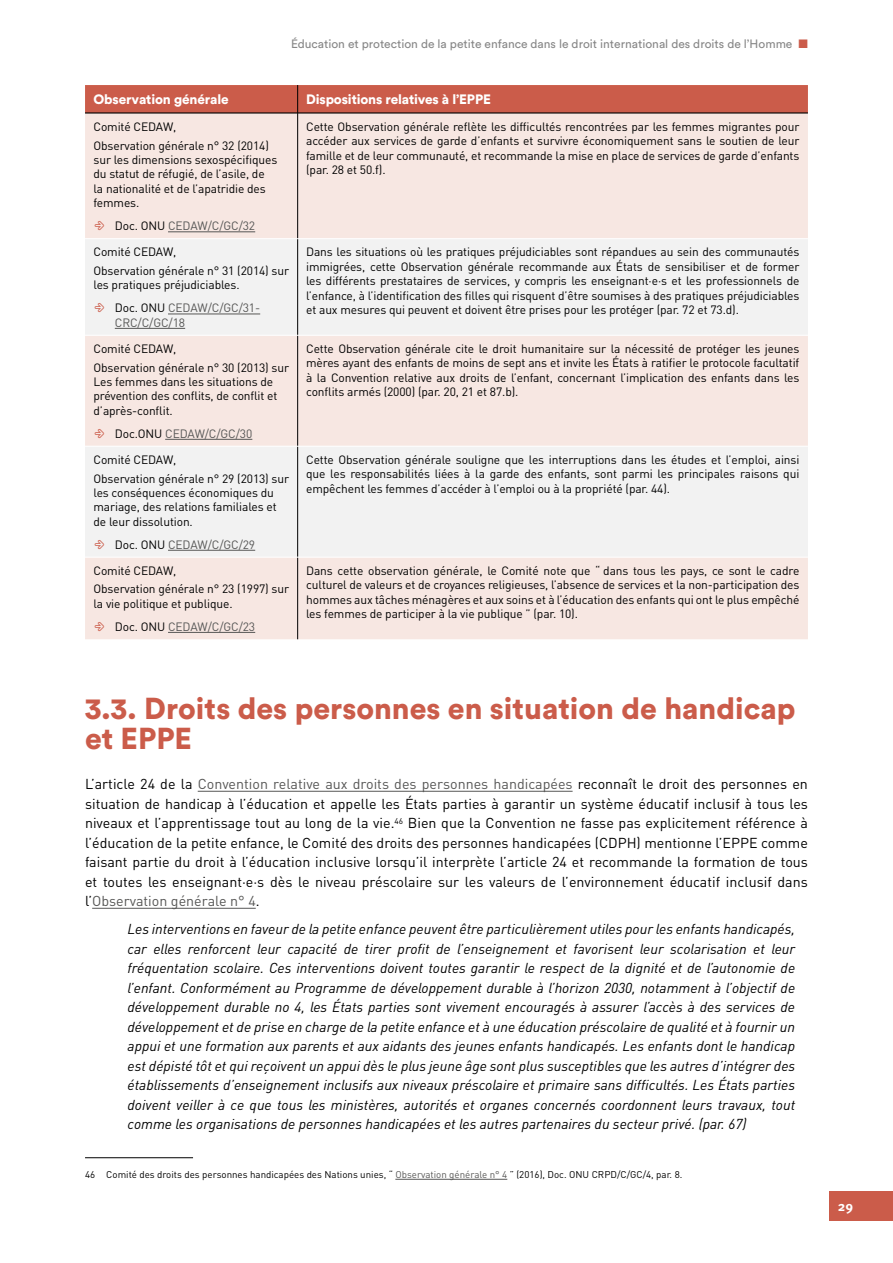
<style>
.page{position:relative;width:893px;height:1263px;background:#fff}
.page>*{position:absolute;margin:0;border:0;box-sizing:border-box;transform-origin:0 0}
.t1{font:900 30px/30px "Circular Std";color:#cb5c4a}
.t2{font:italic 14.25px/19.5px "DINOT";color:#000;text-align:justify}
.t3{font:14.25px/19.5px "DINOT";color:#000;text-align:justify}
.t4{font:900 13.5px "Circular Std";letter-spacing:-.01em;color:#fff}
.t5{font:700 13.5px "Meta Pro";color:#fff}
.t6{font:12px/14.4px "DINOT";letter-spacing:-.01em;color:#000}
.t7{font:12px "Circular Std";color:#878787}
.t8{font:12px "DINOT";letter-spacing:-.01em;color:#575756}
.t9{font:9.75px "DINOT";color:#000}
.s1{color:#cb5c4a}
.s2{font-family:"Bix Bats LT Std Arrow";color:#cb5c4a}
.s3{color:#000}
.s4{color:#575756}
</style>
<div class="page">
<div style="left:829px;top:1191px;width:64px;height:29px;background:#cb5c4a"></div>
<div style="left:85px;top:114px;width:212px;height:525px;background:#f7e7e2"></div>
<div style="left:298px;top:114px;width:510px;height:525px;background:#f7e7e2"></div>
<svg style="left:85px;top:239px;width:212px;height:318px;fill:#f2f2f2"></svg>
<svg style="left:298px;top:239px;width:510px;height:318px;fill:#f2f2f2"></svg>
<hr style="left:85px;top:112px;width:212px;height:2px;background:#000">
<hr style="left:298px;top:112px;width:510px;height:2px;background:#000">
<div style="left:85px;top:85px;width:723px;height:28px;background:#cb5c4a"></div>
<hr style="left:297px;top:113px;width:1px;height:125px;background:#000">
<hr style="left:297px;top:239px;width:1px;height:96px;background:#000">
<hr style="left:297px;top:335px;width:1px;height:111px;background:#000">
<hr style="left:297px;top:446px;width:1px;height:111px;background:#000">
<hr style="left:297px;top:557px;width:1px;height:82px;background:#000">
<hr style="left:85px;top:238px;width:213px;height:1px;background:#fff">
<hr style="left:298px;top:238px;width:510px;height:1px;background:#fff">
<hr style="left:85px;top:335px;width:213px;height:1px;background:#fff">
<hr style="left:298px;top:335px;width:510px;height:1px;background:#fff">
<hr style="left:85px;top:446px;width:213px;height:1px;background:#fff">
<hr style="left:298px;top:446px;width:510px;height:1px;background:#fff">
<hr style="left:85px;top:557px;width:213px;height:1px;background:#fff">
<hr style="left:298px;top:557px;width:510px;height:1px;background:#fff">
<hr style="left:168px;top:232px;width:87px;height:1px;background:#575756">
<hr style="left:168px;top:314px;width:92px;height:1px;background:#575756">
<hr style="left:115px;top:328px;width:70px;height:1px;background:#575756">
<hr style="left:165px;top:439px;width:87px;height:1px;background:#575756">
<hr style="left:168px;top:550px;width:87px;height:1px;background:#575756">
<hr style="left:168px;top:632px;width:87px;height:1px;background:#575756">
<hr style="left:85px;top:1157px;width:108px;height:1px;background:#000">
<hr style="left:395px;top:1179px;width:112px;height:1px;background:#575756">
<hr style="left:198px;top:791px;width:375px;height:1px;background:#575756">
<hr style="left:92px;top:908px;width:164px;height:1px;background:#575756">
<p class="t7" style="left:291px;top:36px;width:518px">Éducation et protection de la petite enfance dans le droit international des droits de l’Homme <span class="s1">◾</span></p>
<p class="t4" style="left:94px;top:91px;width:137px">Observation générale</p>
<p class="t4" style="left:306px;top:91px;width:186px">Dispositions relatives à l’EPPE</p>
<p class="t6" style="left:94px;top:117px;width:177px;line-height:18.6px">Comité CEDAW,<br>Observation générale n° 32 (2014)</p>
<p class="t6" style="left:94px;top:152px;width:185px">sur les dimensions sexospécifiques du statut de réfugié, de l’asile, de la nationalité et de l’apatridie des femmes.</p>
<p class="t8" style="left:94px;top:218px;width:163px"><span class="s2">A</span> <span class="s3">Doc. ONU</span> CEDAW/C/GC/32</p>
<p class="t6" style="left:306px;top:119px;width:495px;text-align:justify">Cette Observation générale reflète les difficultés rencontrées par les femmes migrantes pour accéder aux services de garde d’enfants et survivre économiquement sans le soutien de leur famille et de leur communauté, et recommande la mise en place de services de garde d’enfants (par. 28 et 50.f).</p>
<p class="t6" style="left:94px;top:242px;width:197px;line-height:18.6px">Comité CEDAW,<br>Observation générale n° 31 (2014) sur</p>
<p class="t6" style="left:94px;top:273px;width:168px;line-height:23px">les pratiques préjudiciables.<br><span class="s2">A</span> Doc. ONU <span class="s4">CEDAW/C/GC/31-</span></p>
<p class="t8" style="left:115px;top:314px;width:72px">CRC/C/GC/18</p>
<p class="t6" style="left:94px;top:339px;width:197px;line-height:18.6px">Comité CEDAW,<br>Observation générale n° 30 (2013) sur</p>
<p class="t6" style="left:94px;top:374px;width:185px">Les femmes dans les situations de prévention des conflits, de conflit et d’après-conflit.</p>
<p class="t8" style="left:94px;top:425px;width:160px"><span class="s2">A</span> <span class="s3">Doc.ONU</span> CEDAW/C/GC/30</p>
<p class="t6" style="left:94px;top:450px;width:197px;line-height:18.6px">Comité CEDAW,<br>Observation générale n° 29 (2013) sur</p>
<p class="t6" style="left:94px;top:485px;width:185px">les conséquences économiques du mariage, des relations familiales et de leur dissolution.</p>
<p class="t8" style="left:94px;top:536px;width:163px"><span class="s2">A</span> <span class="s3">Doc. ONU</span> CEDAW/C/GC/29</p>
<p class="t6" style="left:94px;top:561px;width:197px;line-height:18.6px">Comité CEDAW,<br>Observation générale n° 23 (1997) sur</p>
<p class="t6" style="left:94px;top:591px;width:163px;line-height:23px">la vie politique et publique.<br><span class="s2">A</span> Doc. ONU <span class="s4">CEDAW/C/GC/23</span></p>
<p class="t6" style="left:306px;top:244px;width:495px;text-align:justify">Dans les situations où les pratiques préjudiciables sont répandues au sein des communautés immigrées, cette Observation générale recommande aux États de sensibiliser et de former les différents prestataires de services, y compris les enseignant·e·s et les professionnels de l’enfance, à l’identification des filles qui risquent d’être soumises à des pratiques préjudiciables et aux mesures qui peuvent et doivent être prises pour les protéger (par. 72 et 73.d).</p>
<p class="t6" style="left:306px;top:341px;width:495px;text-align:justify">Cette Observation générale cite le droit humanitaire sur la nécessité de protéger les jeunes mères ayant des enfants de moins de sept ans et invite les États à ratifier le protocole facultatif à la Convention relative aux droits de l’enfant, concernant l’implication des enfants dans les conflits armés (2000) (par. 20, 21 et 87.b).</p>
<p class="t6" style="left:306px;top:452px;width:495px;text-align:justify">Cette Observation générale souligne que les interruptions dans les études et l’emploi, ainsi que les responsabilités liées à la garde des enfants, sont parmi les principales raisons qui empêchent les femmes d’accéder à l’emploi ou à la propriété (par. 44).</p>
<p class="t6" style="left:306px;top:563px;width:495px;text-align:justify">Dans cette observation générale, le Comité note que “ dans tous les pays, ce sont le cadre culturel de valeurs et de croyances religieuses, l’absence de services et la non-participation des hommes aux tâches ménagères et aux soins et à l’éducation des enfants qui ont le plus empêché les femmes de participer à la vie publique ” (par. 10).</p>
<h1 class="t1" style="left:85px;top:692px;width:712px">3.3. Droits des personnes en situation de handicap et EPPE</h1>
<p class="t3" style="left:85px;top:774px;width:724px">L’article 24 de la <span class="s4">Convention relative aux droits des personnes handicapées</span> reconnaît le droit des personnes en situation de handicap à l’éducation et appelle les États parties à garantir un système éducatif inclusif à tous les niveaux et l’apprentissage tout au long de la vie.<sup>46</sup> Bien que la Convention ne fasse pas explicitement référence à l’éducation de la petite enfance, le Comité des droits des personnes handicapées (CDPH) mentionne l’EPPE comme faisant partie du droit à l’éducation inclusive lorsqu’il interprète l’article 24 et recommande la formation de tous et toutes les enseignant·e·s dès le niveau préscolaire sur les valeurs de l’environnement éducatif inclusif dans l’<span class="s4">Observation générale n° 4</span>.</p>
<p class="t2" style="left:128px;top:919px;width:669px">Les interventions en faveur de la petite enfance peuvent être particulièrement utiles pour les enfants handicapés, car elles renforcent leur capacité de tirer profit de l’enseignement et favorisent leur scolarisation et leur fréquentation scolaire. Ces interventions doivent toutes garantir le respect de la dignité et de l’autonomie de l’enfant. Conformément au Programme de développement durable à l’horizon 2030, notamment à l’objectif de développement durable no 4, les États parties sont vivement encouragés à assurer l’accès à des services de développement et de prise en charge de la petite enfance et à une éducation préscolaire de qualité et à fournir un appui et une formation aux parents et aux aidants des jeunes enfants handicapés. Les enfants dont le handicap est dépisté tôt et qui reçoivent un appui dès le plus jeune âge sont plus susceptibles que les autres d’intégrer des établissements d’enseignement inclusifs aux niveaux préscolaire et primaire sans difficultés. Les États parties doivent veiller à ce que tous les ministères, autorités et organes concernés coordonnent leurs travaux, tout comme les organisations de personnes handicapées et les autres partenaires du secteur privé. (par. 67)</p>
<p class="t9" style="left:85px;top:1168px;width:599px">46 Comité des droits des personnes handicapées des Nations unies, “ <span class="s4">Observation générale n° 4</span> ” (2016), Doc. ONU CRPD/C/GC/4, par. 8.</p>
<p class="t5" style="left:838px;top:1195px;width:17px">29</p>
</div>
